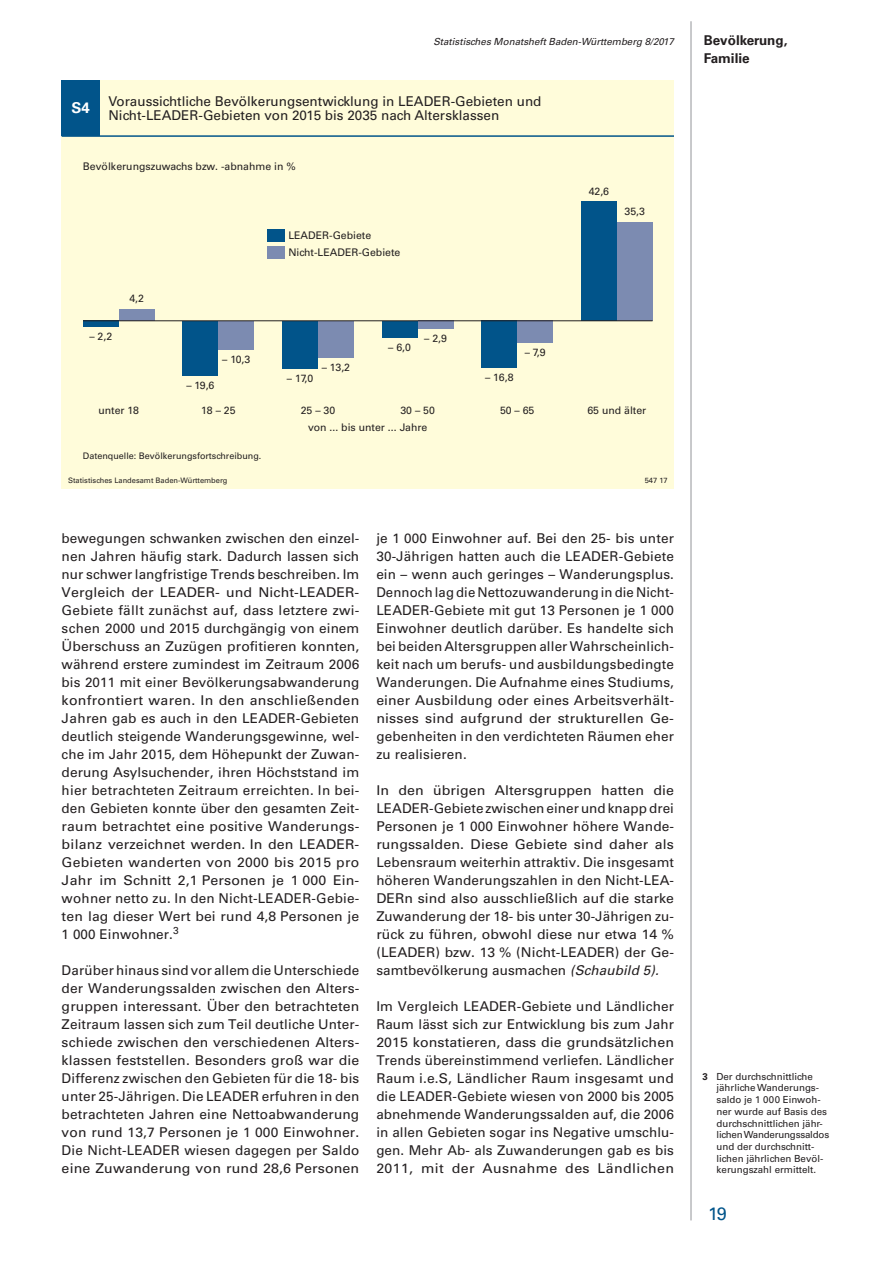
<style>
.page{position:relative;width:893px;height:1263px;background:#fff}
.page>*{position:absolute;margin:0;border:0;box-sizing:border-box;transform-origin:0 0}
.t1{font:18px "Univers";color:#01548a}
.t2{font:700 15px "Univers";color:#fff}
.t3{font:13.5px/18px "Univers";letter-spacing:.005em;color:#231f20;text-align:justify}
.t4{font:13.5px/18px "Univers";letter-spacing:.005em;color:#231f20;text-align:justify;scale:1.05 1}
.t5{font:700 13.5px/18px "Univers";color:#231f20}
.t6{font:10.5px/17px "Univers";color:#231f20}
.t7{font:9.75px/11.7px "Univers";color:#231f20}
.t8{font:italic 9.75px "Univers";color:#231f20}
.t9{font:9px "Univers";color:#231f20}
.t10{font:7.5px "Univers";color:#231f20}
.s1{font-style:italic}
.s2{font-weight:700}
</style>
<div class="page">
<hr style="left:691px;top:21px;width:1px;height:1199px;background:#939598">
<div style="left:62px;top:81px;width:612px;height:408px;background:#fffcda"></div>
<div style="left:62px;top:81px;width:38px;height:55px;background:#01548a"></div>
<div style="left:119px;top:309px;width:36px;height:12px;background:#7c8bb1"></div>
<div style="left:218px;top:321px;width:36px;height:29px;background:#7c8bb1"></div>
<div style="left:318px;top:321px;width:36px;height:37px;background:#7c8bb1"></div>
<div style="left:418px;top:321px;width:35px;height:8px;background:#7c8bb1"></div>
<div style="left:517px;top:321px;width:36px;height:22px;background:#7c8bb1"></div>
<div style="left:617px;top:222px;width:36px;height:99px;background:#7c8bb1"></div>
<div style="left:83px;top:321px;width:36px;height:6px;background:#01548a"></div>
<div style="left:183px;top:321px;width:35px;height:55px;background:#01548a"></div>
<div style="left:282px;top:321px;width:36px;height:47px;background:#01548a"></div>
<div style="left:382px;top:321px;width:36px;height:17px;background:#01548a"></div>
<div style="left:481px;top:321px;width:36px;height:47px;background:#01548a"></div>
<div style="left:581px;top:201px;width:36px;height:120px;background:#01548a"></div>
<hr style="left:83px;top:320px;width:570px;height:1px;background:#231f20">
<hr style="left:62px;top:135px;width:612px;height:2px;background:#01548a">
<div style="left:267px;top:229px;width:17px;height:13px;background:#01548a"></div>
<div style="left:267px;top:246px;width:17px;height:13px;background:#7c8bb1"></div>
<p class="t2" style="left:72px;top:99px;width:20px">S4</p>
<p class="t8" style="left:433px;top:35px;width:242px">Statistisches Monatsheft Baden-Württemberg 8/2017</p>
<p class="t5" style="left:704px;top:31px;width:85px">Bevölkerung,<br>Familie</p>
<p class="t3" style="left:108px;top:94px;width:435px;line-height:14.2px">Voraussichtliche Bevölkerungsentwicklung in LEADER-Gebieten und<br>Nicht-LEADER-Gebieten von 2015 bis 2035 nach Altersklassen</p>
<p class="t6" style="left:83px;top:158px;width:214px">Bevölkerungszuwachs bzw. -abnahme in %</p>
<p class="t6" style="left:89px;top:328px;width:24px">– 2,2</p>
<p class="t6" style="left:129px;top:290px;width:16px">4,2</p>
<p class="t6" style="left:186px;top:377px;width:29px">– 19,6</p>
<p class="t6" style="left:222px;top:351px;width:30px">– 10,3</p>
<p class="t6" style="left:288px;top:227px;width:114px">LEADER-Gebiete<br>Nicht-LEADER-Gebiete</p>
<p class="t6" style="left:287px;top:370px;width:28px">– 17,0</p>
<p class="t6" style="left:322px;top:359px;width:30px">– 13,2</p>
<p class="t6" style="left:388px;top:339px;width:24px">– 6,0</p>
<p class="t6" style="left:424px;top:330px;width:24px">– 2,9</p>
<p class="t6" style="left:485px;top:369px;width:30px">– 16,8</p>
<p class="t6" style="left:525px;top:344px;width:22px">– 7,9</p>
<p class="t6" style="left:589px;top:182px;width:22px">42,6</p>
<p class="t6" style="left:625px;top:203px;width:22px">35,3</p>
<p class="t6" style="left:98px;top:401px;width:42px">unter 18</p>
<p class="t6" style="left:201px;top:401px;width:36px">18 – 25</p>
<p class="t9" style="left:83px;top:450px;width:180px">Datenquelle: Bevölkerungsfortschreibung.</p>
<p class="t6" style="left:301px;top:401px;width:36px">25 – 30</p>
<p class="t6" style="left:400px;top:401px;width:36px">30 – 50</p>
<p class="t6" style="left:500px;top:401px;width:36px">50 – 65</p>
<p class="t6" style="left:587px;top:401px;width:60px">65 und älter</p>
<p class="t6" style="left:308px;top:418px;width:121px">von ... bis unter ... Jahre</p>
<p class="t10" style="left:68px;top:476px;width:161px">Statistisches Landesamt Baden-Württemberg</p>
<p class="t10" style="left:645px;top:476px;width:24px">547 17</p>
<p class="t3" style="left:62px;top:529px;width:299px">bewegungen schwanken zwischen den einzel&shy;nen Jahren häufig stark. Dadurch lassen sich nur schwer langfristige Trends beschreiben. Im Vergleich der LEADER- und Nicht-LEADER-Gebiete fällt zunächst auf, dass letztere zwi&shy;schen 2000 und 2015 durchgängig von einem Überschuss an Zuzügen profitieren konnten, während erstere zumindest im Zeitraum 2006 bis 2011 mit einer Bevölkerungsabwanderung konfrontiert waren. In den anschließenden Jahren gab es auch in den LEADER-Gebieten deutlich steigende Wanderungsgewinne, wel&shy;che im Jahr 2015, dem Höhepunkt der Zuwan&shy;derung Asylsuchender, ihren Höchststand im hier betrachteten Zeitraum erreichten. In bei&shy;den Gebieten konnte über den gesamten Zeit&shy;raum betrachtet eine positive Wanderungs&shy;bilanz verzeichnet werden. In den LEADER-Gebieten wanderten von 2000 bis 2015 pro Jahr im Schnitt 2,1 Personen je 1 000 Ein&shy;wohner netto zu. In den Nicht-LEADER-Gebie&shy;ten lag dieser Wert bei rund 4,8 Personen je 1 000 Einwohner.<sup>3</sup></p>
<p class="t3" style="left:62px;top:961px;width:299px">Darüber hinaus sind vor allem die Unterschiede der Wanderungssalden zwischen den Alters&shy;gruppen interessant. Über den betrachteten Zeitraum lassen sich zum Teil deutliche Unter&shy;schiede zwischen den verschiedenen Alters&shy;klassen feststellen. Besonders groß war die Differenz zwischen den Gebieten für die 18- bis unter 25-Jährigen. Die LEADER erfuhren in den betrachteten Jahren eine Nettoabwanderung von rund 13,7 Personen je 1 000 Einwohner.<br>Die Nicht-LEADER wiesen dagegen per Saldo eine Zuwanderung von rund 28,6 Personen</p>
<p class="t3" style="left:376px;top:529px;width:299px">je 1 000 Einwohner auf. Bei den 25- bis unter 30-Jährigen hatten auch die LEADER-Gebiete ein – wenn auch geringes – Wanderungsplus.<br>Dennoch lag die Nettozuwanderung in die Nicht-LEADER-Gebiete mit gut 13 Personen je 1 000<br>Einwohner deutlich darüber. Es handelte sich bei beiden Altersgruppen aller Wahrscheinlich&shy;keit nach um berufs- und ausbildungsbedingte Wanderungen. Die Aufnahme eines Studiums, einer Ausbildung oder eines Arbeitsverhält&shy;nisses sind aufgrund der strukturellen Ge&shy;gebenheiten in den verdichteten Räumen eher zu realisieren.</p>
<p class="t4" style="left:376px;top:781px;width:285px">In den übrigen Altersgruppen hatten die LEADER-Gebiete zwischen einer und knapp drei Personen je 1 000 Einwohner höhere Wande&shy;rungssalden. Diese Gebiete sind daher als Lebensraum weiterhin attraktiv. Die insgesamt höheren Wanderungszahlen in den Nicht-LEA-DERn sind also ausschließlich auf die starke Zuwanderung der 18- bis unter 30-Jährigen zu&shy;rück zu führen, obwohl diese nur etwa 14 % (LEADER) bzw. 13 % (Nicht-LEADER) der Ge&shy;samtbevölkerung ausmachen <span class="s1">(Schaubild 5).</span></p>
<p class="t3" style="left:376px;top:997px;width:299px">Im Vergleich LEADER-Gebiete und Ländlicher Raum lässt sich zur Entwicklung bis zum Jahr 2015 konstatieren, dass die grundsätzlichen Trends übereinstimmend verliefen. Ländlicher Raum i.e.S, Ländlicher Raum insgesamt und die LEADER-Gebiete wiesen von 2000 bis 2005 abnehmende Wanderungssalden auf, die 2006 in allen Gebieten sogar ins Negative umschlu&shy;gen. Mehr Ab- als Zuwanderungen gab es bis 2011, mit der Ausnahme des Ländlichen</p>
<p class="t7" style="left:716px;top:1070px;width:114px;text-indent:-14px"><span class="s2">3</span> Der durchschnittliche jährliche Wanderungs&shy;saldo je 1 000 Einwoh&shy;ner wurde auf Basis des durchschnittlichen jähr&shy;lichen Wanderungssaldos und der durchschnitt&shy;lichen jährlichen Bevöl&shy;kerungszahl ermittelt.</p>
<h1 class="t1" style="left:708px;top:1203px;width:20px">19</h1>
</div>
